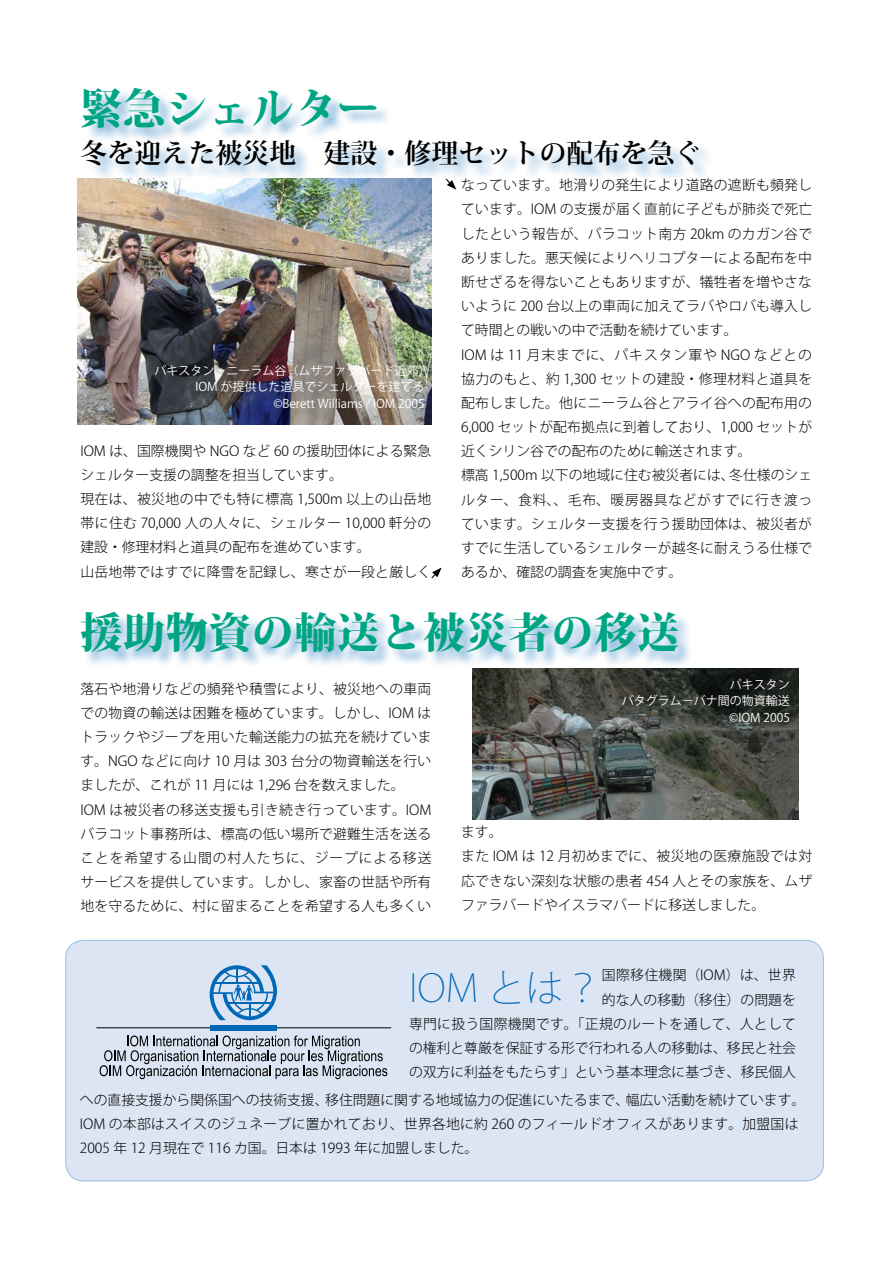
<style>
.page{position:relative;width:893px;height:1263px;background:#fff}
.page>*{position:absolute;margin:0;border:0;box-sizing:border-box;transform-origin:0 0}
.t1{font:800 42px "Koz Min Std";letter-spacing:.02em;color:#00a583}
.t2{font:200 37.95px "Koz Go Std";color:#0068b6}
.t3{font:700 27px "Koz Min Std";color:#000}
.t4{font:300 13.8px/24.2px "Koz Go Std";letter-spacing:.015em;color:#000}
.t5{font:12px/16.5px "Koz Go Std";color:#fff;text-align:right}
</style>
<div class="page">
<div style="left:66px;top:940px;width:757px;height:241px;background:#dce5f3;border-radius:18px"></div>
<div style="left:65px;top:940px;width:759px;height:241px;border:1px solid #0068b6;border-radius:18px"></div>
<div style="left:81px;top:611px;width:613px;height:58px;background:#0068b6;opacity:.5"></div>
<div style="left:83px;top:87px;width:632px;height:96px;background:#0068b6;opacity:.5"></div>
<img style="left:78px;top:178px;width:353px;height:246px">
<img style="left:472px;top:668px;width:327px;height:151px">
<svg style="left:431px;top:567px;width:11px;height:12px"></svg>
<svg style="left:444px;top:177px;width:12px;height:13px"></svg>
<hr style="left:96px;top:1027px;width:295px;height:1px;background:#000">
<svg style="left:100px;top:1035px;width:287px;height:44px"></svg>
<svg style="left:210px;top:965px;width:67px;height:55px"></svg>
<div style="left:210px;top:1025px;width:67px;height:6px;background:#0068b6"></div>
<h1 class="t1" style="left:80px;top:80px;width:301px">緊急シェルター</h1>
<h3 class="t3" style="left:80px;top:135px;width:622px">冬を迎えた被災地　建設・修理セットの配布を急ぐ</h3>
<p class="t5" style="left:155px;top:362px;width:277px">パキスタン・ニーラム谷（ムザファラバード近郊）</p>
<p class="t5" style="left:195px;top:379px;width:231px">IOM が提供した道具でシェルターを建てる</p>
<p class="t5" style="left:273px;top:395px;width:153px">©Berett Williams / IOM 2005</p>
<p class="t4" style="left:80px;top:439px;width:352px">IOM は、国際機関や NGO など 60 の援助団体による緊急シェルター支援の調整を担当しています。<br>現在は、被災地の中でも特に標高 1,500m 以上の山岳地帯に住む 70,000 人の人々に、シェルター 10,000 軒分の建設・修理材料と道具の配布を進めています。<br>山岳地帯ではすでに降雪を記録し、寒さが一段と厳しく</p>
<p class="t4" style="left:461px;top:173px;width:353px">なっています。地滑りの発生により道路の遮断も頻発しています。IOM の支援が届く直前に子どもが肺炎で死亡したという報告が、バラコット南方 20km のカガン谷でありました。悪天候によりヘリコプターによる配布を中断せざるを得ないこともありますが、犠牲者を増やさないように 200 台以上の車両に加えてラバやロバも導入して時間との戦いの中で活動を続けています。<br>IOM は 11 月末までに、パキスタン軍や NGO などとの協力のもと、約 1,300 セットの建設・修理材料と道具を配布しました。他にニーラム谷とアライ谷への配布用の<br>6,000 セットが配布拠点に到着しており、1,000 セットが近くシリン谷での配布のために輸送されます。<br>標高 1,500m 以下の地域に住む被災者には、冬仕様のシェルター、食料、、毛布、暖房器具などがすでに行き渡っています。シェルター支援を行う援助団体は、被災者がすでに生活しているシェルターが越冬に耐えうる仕様であるか、確認の調査を実施中です。</p>
<h1 class="t1" style="left:80px;top:605px;width:600px">援助物資の輸送と被災者の移送</h1>
<p class="t4" style="left:80px;top:677px;width:353px">落石や地滑りなどの頻発や積雪により、被災地への車両での物資の輸送は困難を極めています。しかし、IOM はトラックやジープを用いた輸送能力の拡充を続けています。NGO などに向け 10 月は 303 台分の物資輸送を行いましたが、これが 11 月には 1,296 台を数えました。<br>IOM は被災者の移送支援も引き続き行っています。IOMバラコット事務所は、標高の低い場所で避難生活を送ることを希望する山間の村人たちに、ジープによる移送サービスを提供しています。しかし、家畜の世話や所有地を守るために、村に留まることを希望する人も多くい</p>
<p class="t5" style="left:622px;top:676px;width:170px">パキスタン<br>バタグラム－バナ間の物資輸送　©IOM 2005</p>
<p class="t4" style="left:461px;top:820px;width:353px">ます。<br>また IOM は 12 月初めまでに、被災地の医療施設では対応できない深刻な状態の患者 454 人とその家族を、ムザファラバードやイスラマバードに移送しました。</p>
<p class="t4" style="left:409px;top:963px;width:388px;text-align:right">国際移住機関（IOM）は、世界<br>的な人の移動（移住）の問題を<br>専門に扱う国際機関です。「正規のルートを通して、人としての権利と尊厳を保証する形で行われる人の移動は、移民と社会の双方に利益をもたらす」という基本理念に基づき、移民個人</p>
<p class="t4" style="left:80px;top:1088px;width:727px">への直接支援から関係国への技術支援、移住問題に関する地域協力の促進にいたるまで、幅広い活動を続けています。<br>IOM の本部はスイスのジュネーブに置かれており、世界各地に約 260 のフィールドオフィスがあります。加盟国は<br>2005 年 12 月現在で 116 カ国。日本は 1993 年に加盟しました。</p>
<h2 class="t2" style="left:409px;top:965px;width:194px">IOM とは？</h2>
</div>
